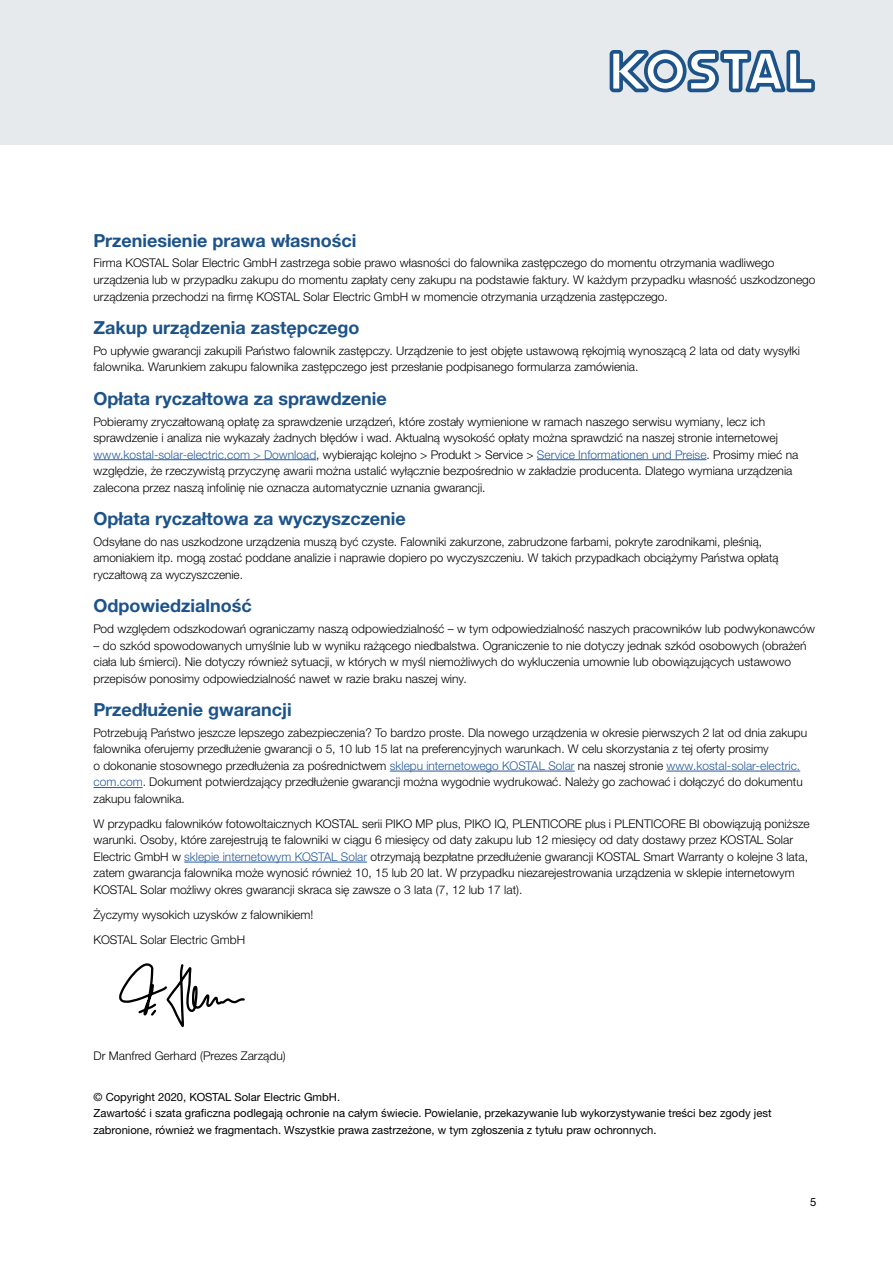
<style>
.page{position:relative;width:893px;height:1263px;background:#fff}
.page>*{position:absolute;margin:0;border:0;box-sizing:border-box;transform-origin:0 0}
.t1{font:700 18px "Helvetica Neue LTW1 G";color:#1c538a}
.Copy{font:300 12px/16.5px "Helvetica Neue LTW1 G";color:#000}
.Copy-2{font:11.25px/16.5px "Helvetica Neue LTW1 G";color:#000}
.s1{color:#275b9b}
</style>
<div class="page">
<div style="left:0;top:0;width:893px;height:145px;background:#e7eaec"></div>
<svg style="left:610px;top:50px;width:205px;height:42px"></svg>
<hr style="left:94px;top:459px;width:222px;height:1px;background:#275b9b">
<hr style="left:537px;top:459px;width:169px;height:1px;background:#275b9b">
<hr style="left:390px;top:771px;width:185px;height:1px;background:#275b9b">
<hr style="left:666px;top:771px;width:134px;height:1px;background:#275b9b">
<hr style="left:94px;top:787px;width:49px;height:1px;background:#275b9b">
<hr style="left:184px;top:862px;width:183px;height:1px;background:#275b9b">
<svg style="left:119px;top:963px;width:126px;height:65px"></svg>
<h4 class="t1" style="left:94px;top:229px;width:264px">Przeniesienie prawa własności</h4>
<p class="Copy" style="left:94px;top:255px;width:724px">Firma KOSTAL Solar Electric GmbH zastrzega sobie prawo własności do falownika zastępczego do momentu otrzymania wadliwego urządzenia lub w przypadku zakupu do momentu zapłaty ceny zakupu na podstawie faktury. W każdym przypadku własność uszkodzonego urządzenia przechodzi na firmę KOSTAL Solar Electric GmbH w momencie otrzymania urządzenia zastępczego.</p>
<h4 class="t1" style="left:94px;top:316px;width:268px">Zakup urządzenia zastępczego</h4>
<p class="Copy" style="left:94px;top:342px;width:708px">Po upływie gwarancji zakupili Państwo falownik zastępczy. Urządzenie to jest objęte ustawową rękojmią wynoszącą 2 lata od daty wysyłki falownika. Warunkiem zakupu falownika zastępczego jest przesłanie podpisanego formularza zamówienia.</p>
<h4 class="t1" style="left:94px;top:387px;width:295px">Opłata ryczałtowa za sprawdzenie</h4>
<p class="Copy" style="left:94px;top:413px;width:706px">Pobieramy zryczałtowaną opłatę za sprawdzenie urządzeń, które zostały wymienione w ramach naszego serwisu wymiany, lecz ich sprawdzenie i analiza nie wykazały żadnych błędów i wad. Aktualną wysokość opłaty można sprawdzić na naszej stronie internetowej <span class="s1">www.kostal-solar-electric.com &gt; Download</span>, wybierając kolejno &gt; Produkt &gt; Service &gt; <span class="s1">Service Informationen und Preise</span>. Prosimy mieć na względzie, że rzeczywistą przyczynę awarii można ustalić wyłącznie bezpośrednio w zakładzie producenta. Dlatego wymiana urządzenia zalecona przez naszą infolinię nie oznacza automatycznie uznania gwarancji.</p>
<h4 class="t1" style="left:94px;top:507px;width:314px">Opłata ryczałtowa za wyczyszczenie</h4>
<p class="Copy" style="left:94px;top:533px;width:687px">Odsyłane do nas uszkodzone urządzenia muszą być czyste. Falowniki zakurzone, zabrudzone farbami, pokryte zarodnikami, pleśnią, amoniakiem itp. mogą zostać poddane analizie i naprawie dopiero po wyczyszczeniu. W takich przypadkach obciążymy Państwa opłatą ryczałtową za wyczyszczenie.</p>
<h4 class="t1" style="left:94px;top:595px;width:160px">Odpowiedzialność</h4>
<p class="Copy" style="left:94px;top:620px;width:723px">Pod względem odszkodowań ograniczamy naszą odpowiedzialność – w tym odpowiedzialność naszych pracowników lub podwykonawców</p>
<p class="Copy" style="left:94px;top:637px;width:714px">– do szkód spowodowanych umyślnie lub w wyniku rażącego niedbalstwa. Ograniczenie to nie dotyczy jednak szkód osobowych (obrażeń ciała lub śmierci). Nie dotyczy również sytuacji, w których w myśl niemożliwych do wykluczenia umownie lub obowiązujących ustawowo przepisów ponosimy odpowiedzialność nawet w razie braku naszej winy.</p>
<h4 class="t1" style="left:94px;top:698px;width:200px">Przedłużenie gwarancji</h4>
<p class="Copy" style="left:94px;top:724px;width:715px">Potrzebują Państwo jeszcze lepszego zabezpieczenia? To bardzo proste. Dla nowego urządzenia w okresie pierwszych 2 lat od dnia zakupu falownika oferujemy przedłużenie gwarancji o 5, 10 lub 15 lat na preferencyjnych warunkach. W celu skorzystania z tej oferty prosimy<br>o dokonanie stosownego przedłużenia za pośrednictwem <span class="s1">sklepu internetowego KOSTAL Solar</span> na naszej stronie <span class="s1">www.kostal-solar-electric. com.com</span>. Dokument potwierdzający przedłużenie gwarancji można wygodnie wydrukować. Należy go zachować i dołączyć do dokumentu zakupu falownika.</p>
<p class="Copy" style="left:94px;top:815px;width:718px">W przypadku falowników fotowoltaicznych KOSTAL serii PIKO MP plus, PIKO IQ, PLENTICORE plus i PLENTICORE BI obowiązują poniższe warunki. Osoby, które zarejestrują te falowniki w ciągu 6 miesięcy od daty zakupu lub 12 miesięcy od daty dostawy przez KOSTAL Solar Electric GmbH w <span class="s1">sklepie internetowym KOSTAL Solar</span> otrzymają bezpłatne przedłużenie gwarancji KOSTAL Smart Warranty o kolejne 3 lata, zatem gwarancja falownika może wynosić również 10, 15 lub 20 lat. W przypadku niezarejestrowania urządzenia w sklepie internetowym KOSTAL Solar możliwy okres gwarancji skraca się zawsze o 3 lata (7, 12 lub 17 lat).</p>
<p class="Copy" style="left:94px;top:906px;width:221px">Życzymy wysokich uzysków z falownikiem!</p>
<p class="Copy" style="left:94px;top:931px;width:153px">KOSTAL Solar Electric GmbH</p>
<p class="Copy" style="left:94px;top:1047px;width:194px">Dr Manfred Gerhard (Prezes Zarządu)</p>
<p class="Copy-2" style="left:94px;top:1089px;width:679px">© Copyright 2020, KOSTAL Solar Electric GmbH.<br>Zawartość i szata graficzna podlegają ochronie na całym świecie. Powielanie, przekazywanie lub wykorzystywanie treści bez zgody jest zabronione, również we fragmentach. Wszystkie prawa zastrzeżone, w tym zgłoszenia z tytułu praw ochronnych.</p>
<p class="Copy-2" style="left:810px;top:1193px;width:8px">5</p>
</div>
